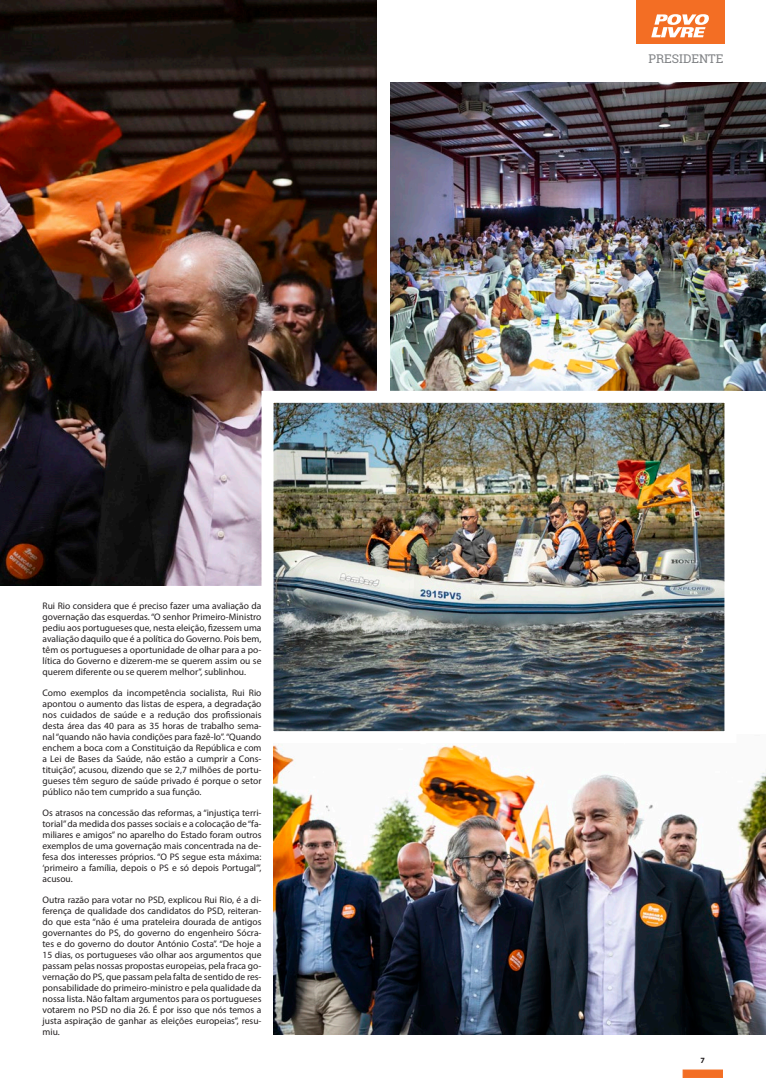
<style>
.page{position:relative;width:766px;height:1078px;background:#fff}
.page>*{position:absolute;margin:0;border:0;box-sizing:border-box;transform-origin:0 0}
.topos{font:12px "Roboto Slab";color:#808285}
.PL_new_texto{font:9.5px/11px "Myriad Pro";color:#231f20;text-align:justify}
.t1{font:700 8px "Myriad Pro";color:#231f20}
</style>
<div class="page">
<div style="left:682px;top:1069px;width:40px;height:8px;background:#f36e24;border:1px solid #f36e24"></div>
<div style="left:635px;top:0;width:89px;height:44px;background:#f36e24"></div>
<svg style="left:651px;top:14px;width:58px;height:23px"></svg>
<img style="left:0;top:0;width:377px;height:585px">
<img style="left:390px;top:83px;width:375px;height:307px">
<img style="left:273px;top:749px;width:492px;height:285px">
<img style="left:255px;top:385px;width:487px;height:364px">
<p class="PL_new_texto" style="left:43px;top:599px;width:220px">Rui Rio considera que é preciso fazer uma avaliação da governação das esquerdas. “O senhor Primeiro-Ministro pediu aos portugueses que, nesta eleição, fizessem uma avaliação daquilo que é a política do Governo. Pois bem, têm os portugueses a oportunidade de olhar para a po&shy;lítica do Governo e dizerem-me se querem assim ou se querem diferente ou se querem melhor”, sublinhou.</p>
<p class="PL_new_texto" style="left:43px;top:686px;width:220px">Como exemplos da incompetência socialista, Rui Rio apontou o aumento das listas de espera, a degradação nos cuidados de saúde e a redução dos profissionais desta área das 40 para as 35 horas de trabalho sema&shy;nal “quando não havia condições para fazê-lo”. “Quando enchem a boca com a Constituição da República e com a Lei de Bases da Saúde, não estão a cumprir a Cons&shy;tituição”, acusou, dizendo que se 2,7 milhões de portu&shy;gueses têm seguro de saúde privado é porque o setor público não tem cumprido a sua função.</p>
<p class="PL_new_texto" style="left:43px;top:806px;width:220px">Os atrasos na concessão das reformas, a “injustiça terri&shy;torial” da medida dos passes sociais e a colocação de “fa&shy;miliares e amigos” no aparelho do Estado foram outros exemplos de uma governação mais concentrada na de&shy;fesa dos interesses próprios. “O PS segue esta máxima: ‘primeiro a família, depois o PS e só depois Portugal’”, acusou.</p>
<p class="PL_new_texto" style="left:43px;top:893px;width:220px">Outra razão para votar no PSD, explicou Rui Rio, é a di&shy;ferença de qualidade dos candidatos do PSD, reiteran&shy;do que esta “não é uma prateleira dourada de antigos governantes do PS, do governo do engenheiro Sócra&shy;tes e do governo do doutor António Costa”. “De hoje a 15 dias, os portugueses vão olhar aos argumentos que passam pelas nossas propostas europeias, pela fraca go&shy;vernação do PS, que passam pela falta de sentido de res&shy;ponsabilidade do primeiro-ministro e pela qualidade da nossa lista. Não faltam argumentos para os portugueses votarem no PSD no dia 26. É por isso que nós temos a justa aspiração de ganhar as eleições europeias”, resu&shy;miu.</p>
<p class="topos" style="left:648px;top:51px;width:76px">PRESIDENTE</p>
<p class="t1" style="left:700px;top:1054px;width:6px">7</p>
</div>
